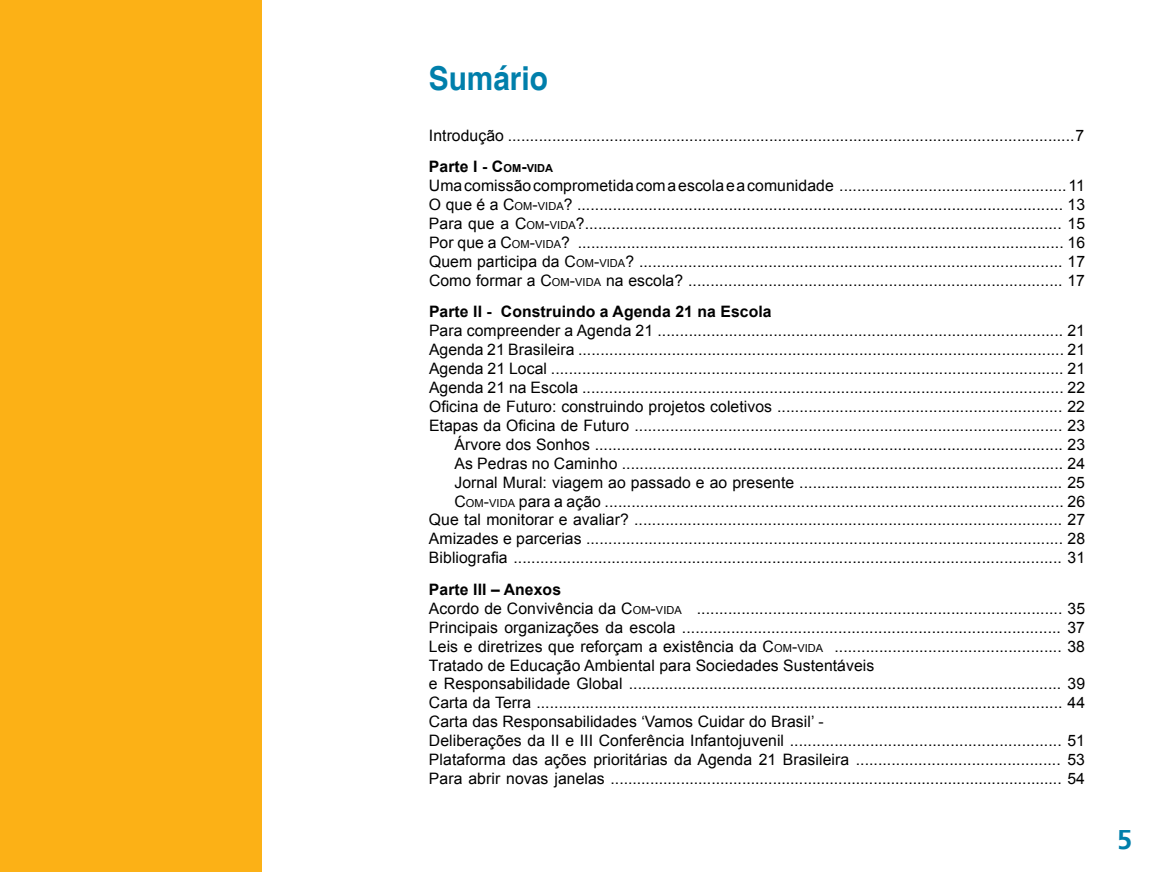
<style>
.page{position:relative;width:1170px;height:872px;background:#fff}
.page>*{position:absolute;margin:0;border:0;box-sizing:border-box;transform-origin:0 0}
.t1{font:700 33px "Helvetica";color:#007fab;scale:.9 1}
.t2{font:700 27px "Frutiger 65";color:#007fab}
.t3{font:15.75px/18.9px "Arial";letter-spacing:.005em;color:#000}
.t4{font:700 15.75px "Arial";letter-spacing:.005em;color:#000}
.s1{font-weight:700}
.s2{font-weight:700;font-size:10.95px}
.s3{font-size:10.95px}
.s4{font-style:inherit}
</style>
<div class="page">
<div style="left:0;top:0;width:261px;height:872px;background:#fcb116"></div>
<h1 class="t1" style="left:429px;top:58px;width:134px">Sumário</h1>
<p class="t3" style="left:429px;top:119px;width:656px;line-height:31.7px">Introdução ................................................................................................................................ 7<br><span class="s1">Parte I -</span> <span class="s1">C</span><span class="s2">OM</span><span class="s1">-</span><span class="s2">VIDA</span></p>
<p class="t3" style="left:429px;top:176px;width:657px;text-align:justify">Uma comissão comprometida com a escola e a comunidade ................................................... 11<br>O que é a C<span class="s3">OM</span>-<span class="s3">VIDA</span>? ............................................................................................................. 13<br>Para que a C<span class="s3">OM</span><span class="s4">-</span><span class="s3">VIDA</span>?........................................................................................................... 15<br>Por que a C<span class="s3">OM</span><span class="s4">-</span><span class="s3">VIDA</span>? ............................................................................................................. 16<br>Quem participa da C<span class="s3">OM</span><span class="s4">-</span><span class="s3">VIDA</span>? ............................................................................................... 17<br>Como formar a C<span class="s3">OM</span><span class="s4">-</span><span class="s3">VIDA</span> na escola? .................................................................................... 17</p>
<p class="t4" style="left:429px;top:301px;width:344px">Parte II - Construindo a Agenda 21 na Escola</p>
<p class="t3" style="left:429px;top:321px;width:657px;text-align:right">Para compreender a Agenda 21 ........................................................................................... 21<br>Agenda 21 Brasileira ............................................................................................................. 21<br>Agenda 21 Local ................................................................................................................... 21<br>Agenda 21 na Escola ............................................................................................................ 22<br>Oficina de Futuro: construindo projetos coletivos ................................................................ 22<br>Etapas da Oficina de Futuro ................................................................................................ 23<br>Árvore dos Sonhos ......................................................................................................... 23<br>As Pedras no Caminho ................................................................................................... 24<br>Jornal Mural: viagem ao passado e ao presente ........................................................... 25<br>C<span class="s3">OM</span><span class="s4">-</span><span class="s3">VIDA</span> para a ação ....................................................................................................... 26<br>Que tal monitorar e avaliar? ................................................................................................ 27<br>Amizades e parcerias ........................................................................................................... 28<br>Bibliografia ........................................................................................................................... 31</p>
<p class="t3" style="left:429px;top:580px;width:657px"><span class="s1">Parte III – Anexos<br></span>Acordo de Convivência da <span class="s4">C</span><span class="s3">OM</span>-<span class="s3">VIDA</span> .................................................................................. 35<br>Principais organizações da escola ..................................................................................... 37<br>Leis e diretrizes que reforçam a existência da C<span class="s3">OM</span><span class="s4">-</span><span class="s3">VIDA</span> ................................................... 38<br>Tratado de Educação Ambiental para Sociedades Sustentáveis<br>e Responsabilidade Global ................................................................................................. 39<br>Carta da Terra ...................................................................................................................... 44<br>Carta das Responsabilidades ‘Vamos Cuidar do Brasil’ -<br>Deliberações da II e III Conferência Infantojuvenil ............................................................. 51<br>Plataforma das ações prioritárias da Agenda 21 Brasileira .............................................. 53<br>Para abrir novas janelas ....................................................................................................... 54</p>
<h2 class="t2" style="left:1116px;top:823px;width:17px">5</h2>
</div>
